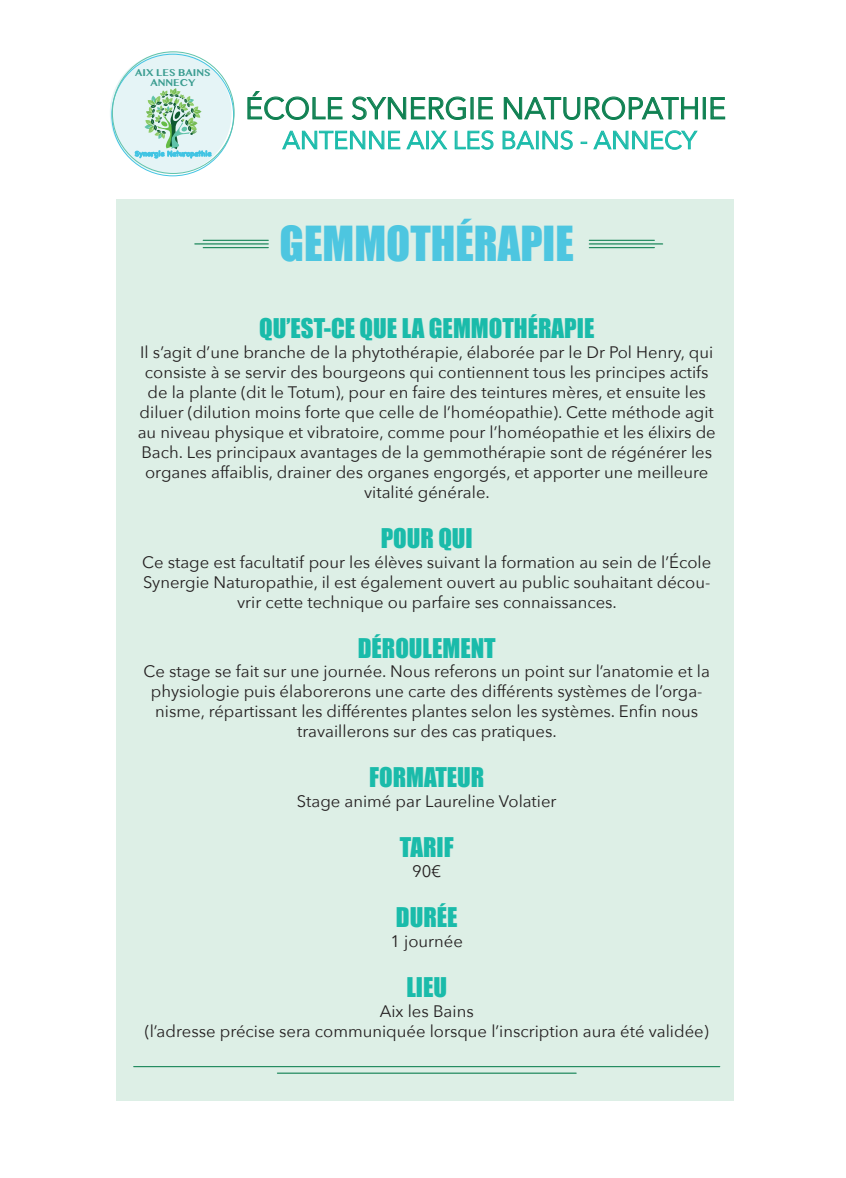
<style>
.page{position:relative;width:846px;height:1178px;background:#fff}
.page>*{position:absolute;margin:0;border:0;box-sizing:border-box;transform-origin:0 0}
.t1{font:44.27px "Impact";color:#4dc6e0}
.t2{font:30.28px "Avenir Next";color:#0e8051}
.t3{font:25.03px "Impact";color:#1abbaa}
.t4{font:25.03px "Avenir Next";color:#1abbaa}
.t5{font:16.62px/19.9px "Avenir Next";color:#231f20;text-align:center}
.t6{font:700 8.75px/10.3px "Bangla MN";color:#3a9c90;text-align:center}
</style>
<div class="page">
<div style="left:116px;top:199px;width:617px;height:901px;background:#ddefe6"></div>
<svg style="left:247px;top:91px;width:95px;height:29px"></svg>
<svg style="left:351px;top:96px;width:115px;height:24px"></svg>
<svg style="left:478px;top:97px;width:15px;height:23px"></svg>
<svg style="left:503px;top:96px;width:195px;height:24px"></svg>
<svg style="left:710px;top:97px;width:15px;height:23px"></svg>
<svg style="left:282px;top:130px;width:118px;height:19px"></svg>
<svg style="left:406px;top:130px;width:41px;height:19px"></svg>
<svg style="left:454px;top:130px;width:39px;height:20px"></svg>
<svg style="left:502px;top:130px;width:70px;height:20px"></svg>
<svg style="left:580px;top:142px;width:7px;height:2px"></svg>
<svg style="left:593px;top:130px;width:104px;height:20px"></svg>
<hr style="left:203px;top:247px;width:65px;height:1px;background:#0e8051">
<hr style="left:195px;top:243px;width:73px;height:1px;background:#0e8051">
<hr style="left:203px;top:240px;width:65px;height:1px;background:#0e8051">
<hr style="left:589px;top:247px;width:65px;height:1px;background:#0e8051">
<hr style="left:589px;top:243px;width:73px;height:1px;background:#0e8051">
<hr style="left:589px;top:240px;width:65px;height:1px;background:#0e8051">
<hr style="left:134px;top:1066px;width:585px;height:1px;background:#0e8051">
<hr style="left:277px;top:1072px;width:299px;height:1px;background:#0e8051">
<div style="left:110px;top:52px;width:121px;height:122px;background:#e5f4f6;border-radius:50%"></div>
<svg style="left:135px;top:88px;width:76px;height:70px"></svg>
<p class="t6" style="left:135px;top:67px;width:77px">AIX LES BAINS<br>ANNECY</p>
<h2 class="t2" style="left:245px;top:83px;width:482px">ÉCOLE SYNERGIE NATUROPATHIE</h2>
<h3 class="t4" style="left:282px;top:119px;width:415px">ANTENNE AIX LES BAINS - ANNECY</h3>
<h1 class="t1" style="left:279px;top:209px;width:295px">GEMMOTHÉRAPIE</h1>
<h3 class="t3" style="left:259px;top:309px;width:336px">QU’EST-CE QUE LA GEMMOTHÉRAPIE</h3>
<p class="t5" style="left:138px;top:342px;width:579px">Il s’agit d’une branche de la phytothérapie, élaborée par le Dr Pol Henry, qui consiste à se servir des bourgeons qui contiennent tous les principes actifs de la plante (dit le Totum), pour en faire des teintures mères, et ensuite les diluer (dilution moins forte que celle de l’homéopathie). Cette méthode agit au niveau physique et vibratoire, comme pour l’homéopathie et les élixirs de Bach. Les principaux avantages de la gemmothérapie sont de régénérer les organes affaiblis, drainer des organes engorgés, et apporter une meilleure vitalité générale.</p>
<h3 class="t3" style="left:380px;top:518px;width:94px">POUR QUI</h3>
<p class="t5" style="left:142px;top:551px;width:570px">Ce stage est facultatif pour les élèves suivant la formation au sein de l’École<br>Synergie Naturopathie, il est également ouvert au public souhaitant décou&shy;vrir cette technique ou parfaire ses connaissances.</p>
<h3 class="t3" style="left:357px;top:628px;width:139px">DÉROULEMENT</h3>
<p class="t5" style="left:144px;top:661px;width:567px">Ce stage se fait sur une journée. Nous referons un point sur l’anatomie et la physiologie puis élaborerons une carte des différents systèmes de l’orga&shy;nisme, répartissant les différentes plantes selon les systèmes. Enfin nous travaillerons sur des cas pratiques.</p>
<h3 class="t3" style="left:369px;top:758px;width:117px">FORMATEUR</h3>
<p class="t5" style="left:297px;top:791px;width:261px">Stage animé par Laureline Volatier</p>
<h3 class="t3" style="left:400px;top:828px;width:55px">TARIF</h3>
<p class="t5" style="left:412px;top:860px;width:30px">90€</p>
<h3 class="t3" style="left:396px;top:897px;width:63px">DURÉE</h3>
<p class="t5" style="left:390px;top:930px;width:74px">1 journée</p>
<h3 class="t3" style="left:406px;top:967px;width:42px">LIEU</h3>
<p class="t5" style="left:145px;top:1000px;width:565px">Aix les Bains<br>(l’adresse précise sera communiquée lorsque l’inscription aura été validée)</p>
</div>
